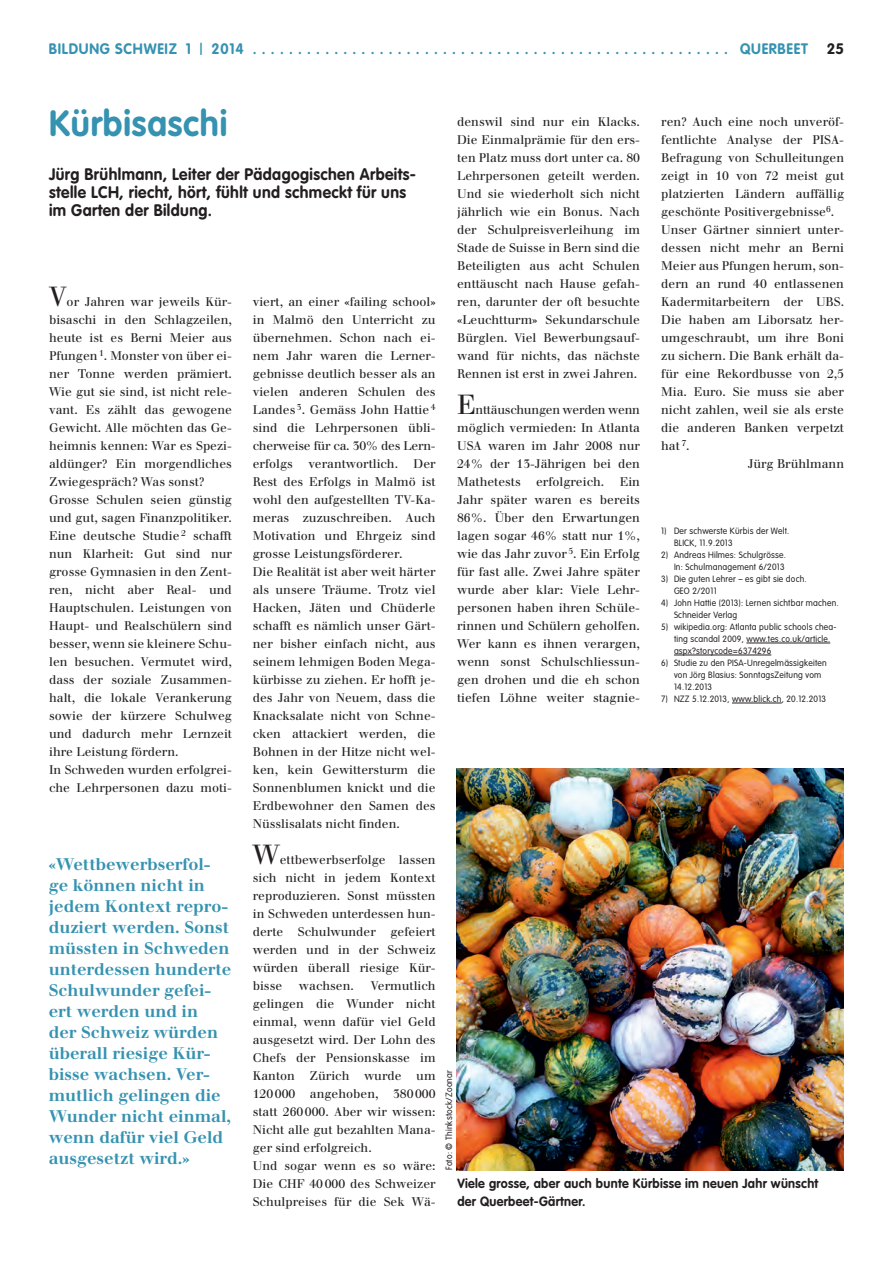
<style>
.page{position:relative;width:893px;height:1263px;background:#fff}
.page>*{position:absolute;margin:0;border:0;box-sizing:border-box;transform-origin:0 0}
.t1{font:700 36px "VAG Rounded";letter-spacing:.025em;color:#3592b1;scale:.95 1}
.t2{font:700 16.5px/21px "Walbaum";color:#3592b1}
.t3{font:700 16.5px/18px "VAG Rounded";letter-spacing:.025em;color:#231f20;scale:.95 1}
.t4{font:700 15px "VAG Rounded";letter-spacing:.05em;color:#3592b1;scale:.95 1}
.t5{font:700 15px "VAG Rounded";color:#231f20}
.t6{font:700 13.2px/18px "VAG Rounded";letter-spacing:.025em;color:#231f20;scale:.95 1}
.t7{font:12.3px/18px "Walbaum";color:#231f20;text-align:justify}
.t8{font:300 9px/12px "VAG Rounded";letter-spacing:.025em;color:#231f20;scale:.95 1}
.s1{font-weight:300;font-size:17.25px}
.s2{font-size:27px}
</style>
<div class="page">
<hr style="left:746px;top:643px;width:84px;height:1px;background:#231f20">
<hr style="left:674px;top:655px;width:97px;height:1px;background:#231f20">
<hr style="left:732px;top:703px;width:50px;height:1px;background:#231f20">
<img style="left:457px;top:768px;width:387px;height:402px">
<p class="t4" style="left:49px;top:40px;width:212px">BILDUNG SCHWEIZ 1 <span class="s1">I</span> 2014 ......................................................</p>
<p class="t4" style="left:740px;top:40px;width:73px">QUERBEET</p>
<p class="t5" style="left:827px;top:40px;width:19px">25</p>
<h1 class="t1" style="left:49px;top:102px;width:189px">Kürbisaschi</h1>
<h2 class="t3" style="left:49px;top:165px;width:388px">Jürg Brühlmann, Leiter der Pädagogischen Arbeits&shy;stelle LCH, riecht, hört, fühlt und schmeckt für uns im Garten der Bildung.</h2>
<p class="t7" style="left:49px;top:293px;width:184px;text-align:left"><span class="s2">V</span>or Jahren war jeweils Kür&shy;bisaschi in den Schlagzeilen, heute ist es Berni Meier aus<br>Pfungen <sup>1</sup>. Monster von über ei&shy;ner Tonne werden prämiert.<br>Wie gut sie sind, ist nicht rele&shy;vant. Es zählt das gewogene<br>Gewicht. Alle möchten das Ge&shy;heimnis kennen: War es Spezi&shy;aldünger? Ein morgendliches<br>Zwiegespräch? Was sonst?<br>Grosse Schulen seien günstig und gut, sagen Finanzpolitiker.<br>Eine deutsche Studie <sup>2</sup> schafft nun Klarheit: Gut sind nur grosse Gymnasien in den Zent&shy;ren, nicht aber Real- und<br>Hauptschulen. Leistungen von<br>Haupt- und Realschülern sind besser, wenn sie kleinere Schu&shy;len besuchen. Vermutet wird, dass der soziale Zusammen&shy;halt, die lokale Verankerung sowie der kürzere Schulweg und dadurch mehr Lernzeit ihre Leistung fördern.<br>In Schweden wurden erfolgrei&shy;che Lehrpersonen dazu moti-</p>
<p class="t7" style="left:253px;top:293px;width:184px">viert, an einer «failing school» in Malmö den Unterricht zu übernehmen. Schon nach ei&shy;nem Jahr waren die Lerner&shy;gebnisse deutlich besser als an vielen anderen Schulen des Landes <sup>3</sup>. Gemäss John Hattie <sup>4 </sup>sind die Lehrpersonen übli&shy;cherweise für ca. 30% des Lern&shy;erfolgs</p>
<p class="t7" style="left:253px;top:455px;width:184px;text-align:left;text-indent:161px">Der<br>Rest des Erfolgs in Malmö ist wohl den aufgestellten TV-Ka&shy;meras zuzuschreiben. Auch<br>Motivation und Ehrgeiz sind grosse Leistungsförderer.<br>Die Realität ist aber weit härter als unsere Träume. Trotz viel<br>Hacken, Jäten und Chüderle schafft es nämlich unser Gärt&shy;ner bisher einfach nicht, aus seinem lehmigen Boden Mega&shy;kürbisse zu ziehen. Er hofft je&shy;des Jahr von Neuem, dass die<br>Knacksalate nicht von Schne&shy;cken attackiert werden, die<br>Bohnen in der Hitze nicht wel&shy;ken, kein Gewittersturm die<br>Sonnenblumen knickt und die<br>Erdbewohner den Samen des<br>Nüsslisalats nicht finden.</p>
<p class="t7" style="left:253px;top:851px;width:184px"><span class="s2">W</span>ettbewerbserfolge lassen sich nicht in jedem Kontext reproduzieren. Sonst müssten in Schweden unterdessen hun&shy;derte Schulwunder gefeiert werden und in der Schweiz würden überall riesige Kür&shy;bisse</p>
<p class="t7" style="left:308px;top:455px;width:91px">verantwortlich.</p>
<p class="t2" style="left:49px;top:853px;width:184px">«Wettbewerbserfol&shy;ge können nicht in jedem Kontext repro&shy;duziert werden. Sonst müssten in Schweden unterdessen hunderte<br>Schulwunder gefei&shy;ert werden und in<br>der Schweiz würden überall riesige Kür&shy;bisse wachsen. Ver&shy;mutlich gelingen die<br>Wunder nicht einmal, wenn dafür viel Geld ausgesetzt wird.»</p>
<p class="t7" style="left:253px;top:977px;width:184px;text-align:left;text-indent:118px">Vermutlich gelingen die Wunder nicht einmal, wenn dafür viel Geld ausgesetzt wird. Der Lohn des<br>Chefs der Pensionskasse im<br>Kanton Zürich wurde um<br>120000 angehoben, 380000 statt 260000. Aber wir wissen:<br>Nicht alle gut bezahlten Mana&shy;ger sind erfolgreich.<br>Und sogar wenn es so wäre:<br>Die CHF 40000 des Schweizer<br>Schulpreises für die Sek Wä-</p>
<p class="t7" style="left:299px;top:977px;width:56px">wachsen.</p>
<p class="t7" style="left:457px;top:113px;width:184px">denswil sind nur ein Klacks.<br>Die Einmalprämie für den ers&shy;ten Platz muss dort unter ca. 80<br>Lehrpersonen geteilt werden.<br>Und sie wiederholt sich nicht jährlich wie ein Bonus. Nach der Schulpreisverleihung im Stade de Suisse in Bern sind die Beteiligten aus acht Schulen enttäuscht nach Hause gefah&shy;ren, darunter der oft besuchte «Leuchtturm» Sekundarschule Bürglen. Viel Bewerbungsauf&shy;wand für nichts, das nächste Rennen ist erst in zwei Jahren.</p>
<p class="t7" style="left:457px;top:401px;width:184px"><span class="s2">E</span>nttäuschungen werden wenn möglich vermieden: In Atlanta USA waren im Jahr 2008 nur 24% der 13-Jährigen bei den Mathetests</p>
<p class="t7" style="left:536px;top:473px;width:70px">erfolgreich.</p>
<p class="t7" style="left:457px;top:473px;width:184px;text-indent:163px">Ein Jahr später waren es bereits 86%. Über den Erwartungen lagen sogar 46% statt nur 1%, wie das Jahr zuvor <sup>5</sup>. Ein Erfolg für fast alle. Zwei Jahre später wurde aber klar: Viele Lehr&shy;personen haben ihren Schüle&shy;rinnen und Schülern geholfen.<br>Wer kann es ihnen verargen, wenn sonst Schulschliessun&shy;gen drohen und die eh schon tiefen Löhne weiter stagnie-</p>
<p class="t7" style="left:661px;top:113px;width:184px">ren? Auch eine noch unveröf-</p>
<p class="t7" style="left:661px;top:131px;width:182px">fentlichte Analyse der PISA--</p>
<p class="t7" style="left:661px;top:149px;width:184px">Befragung von Schulleitungen</p>
<p class="t7" style="left:661px;top:167px;width:184px">zeigt in 10 von 72 meist gut</p>
<p class="t7" style="left:661px;top:185px;width:184px">platzierten Ländern auffällig</p>
<p class="t7" style="left:661px;top:203px;width:174px">geschönte Positivergebnisse<sup>6</sup>.</p>
<p class="t7" style="left:661px;top:221px;width:184px">Unser Gärtner sinniert unter-</p>
<p class="t7" style="left:661px;top:239px;width:184px">dessen nicht mehr an Berni</p>
<p class="t7" style="left:661px;top:257px;width:184px">Meier aus Pfungen herum, son-</p>
<p class="t7" style="left:661px;top:275px;width:184px">dern an rund 40 entlassenen</p>
<p class="t7" style="left:661px;top:293px;width:184px">Kadermitarbeitern der UBS.</p>
<p class="t7" style="left:661px;top:311px;width:184px">Die haben am Liborsatz her-</p>
<p class="t7" style="left:661px;top:329px;width:184px">umgeschraubt, um ihre Boni</p>
<p class="t7" style="left:661px;top:347px;width:184px">zu sichern. Die Bank erhält da-</p>
<p class="t7" style="left:661px;top:365px;width:184px">für eine Rekordbusse von 2,5</p>
<p class="t7" style="left:661px;top:383px;width:184px">Mia. Euro. Sie muss sie aber</p>
<p class="t7" style="left:661px;top:401px;width:184px">nicht zahlen, weil sie als erste</p>
<p class="t7" style="left:661px;top:419px;width:184px">die anderen Banken verpetzt</p>
<p class="t7" style="left:661px;top:437px;width:30px">hat <sup>7</sup>.</p>
<p class="t7" style="left:748px;top:455px;width:98px">Jürg Brühlmann</p>
<p class="t8" style="left:674px;top:525px;width:123px;text-indent:-13px">1) Der schwerste Kürbis der Welt.<br>BLICK, 11.9.2013</p>
<p class="t8" style="left:661px;top:549px;width:133px;text-align:right">2) Andreas Hilmes: Schulgrösse.<br>In: Schulmanagement 6/2013</p>
<p class="t8" style="left:674px;top:573px;width:141px;text-indent:-13px">3) Die guten Lehrer – es gibt sie doch.<br>GEO 2/2011</p>
<p class="t8" style="left:674px;top:597px;width:175px;text-indent:-13px">4) John Hattie (2013): Lernen sichtbar machen.<br>Schneider Verlag</p>
<p class="t8" style="left:674px;top:621px;width:173px;text-indent:-13px">5) wikipedia.org: Atlanta public schools chea&shy;ting scandal 2009, www.tes.co.uk/article. aspx?storycode=6374296</p>
<p class="t8" style="left:674px;top:657px;width:162px;text-indent:-13px">6) Studie zu den PISA-Unregelmässigkeiten von Jörg Blasius: SonntagsZeitung vom<br>14.12.2013</p>
<p class="t8" style="left:661px;top:693px;width:175px">7) NZZ 5.12.2013, www.blick.ch, 20.12.2013</p>
<p class="t8" style="left:443px;top:1170px;width:107px;rotate:-90deg">Foto: © Thinkstock/Zoonar</p>
<p class="t6" style="left:457px;top:1174px;width:381px">Viele grosse, aber auch bunte Kürbisse im neuen Jahr wünscht der Querbeet-Gärtner.</p>
</div>
